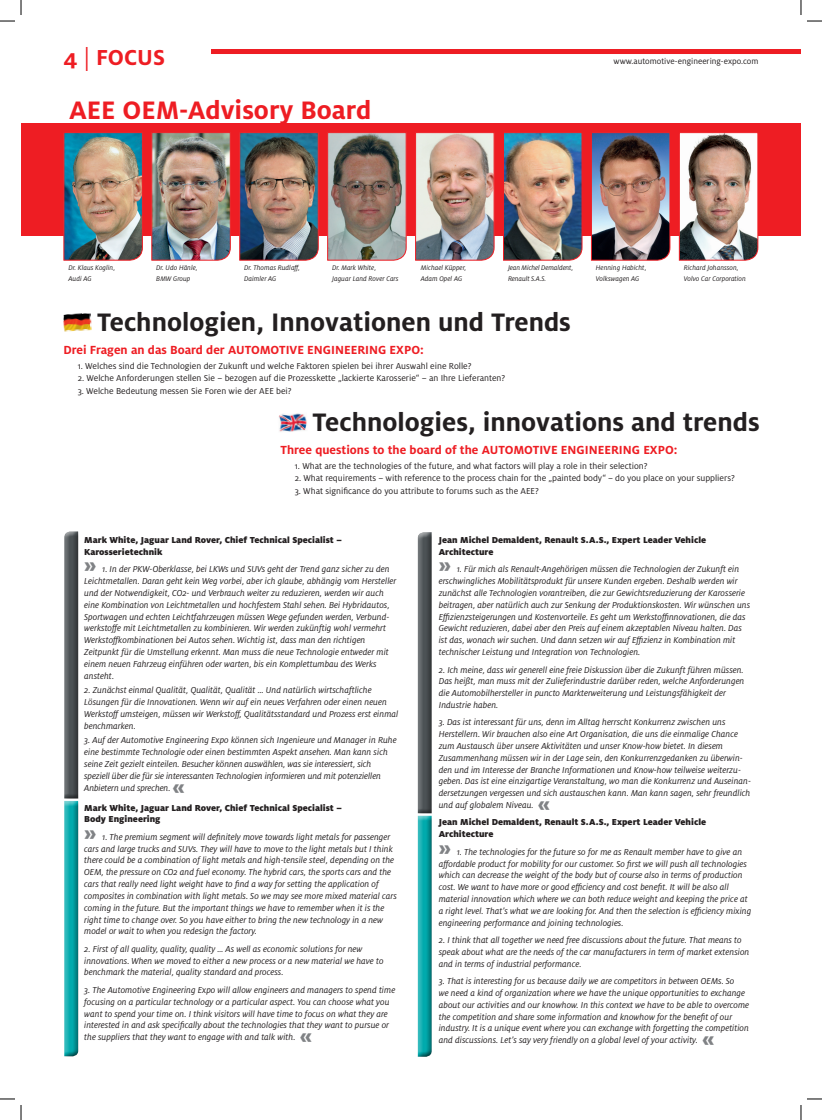
<style>
.page{position:relative;width:822px;height:1120px;background:#fff}
.page>*{position:absolute;margin:0;border:0;box-sizing:border-box;transform-origin:0 0}
.t1{font:700 28px "Milo OT";color:#231f20}
.t2{font:700 28px "Milo OT";color:#ee1d23}
.t3{font:700 24px "Milo OT";color:#ee1d23}
.t4{font:800 22px "Milo OT";color:#808285}
.t5{font:700 13px "Milo OT";color:#ee1d23}
.t6{font:italic 9.6px/11.8px "Milo OT";color:#231f20}
.t7{font:900 9.6px/11.8px "Milo OT";color:#231f20}
.t8{font:9.5px "Milo OT";color:#231f20}
.t9{font:9px "Milo OT";color:#231f20}
.t10{font:italic 7.5px/10.5px "Milo OT";color:#231f20}
.s1{font-weight:400}
</style>
<div class="page">
<div style="left:184px;top:49px;width:617px;height:5px;background:#ee1d23"></div>
<div style="left:64px;top:46px;width:147px;height:30px;background:#fff"></div>
<img style="left:63px;top:313px;width:29px;height:18px">
<img style="left:279px;top:413px;width:28px;height:19px">
<div style="left:21px;top:123px;width:780px;height:113px;background:#ee1d23"></div>
<img style="left:63px;top:132px;width:80px;height:129px">
<img style="left:415px;top:132px;width:80px;height:129px">
<img style="left:590px;top:132px;width:81px;height:129px">
<img style="left:503px;top:132px;width:80px;height:129px">
<img style="left:151px;top:132px;width:80px;height:129px">
<img style="left:239px;top:132px;width:80px;height:129px">
<img style="left:327px;top:132px;width:80px;height:129px">
<img style="left:678px;top:132px;width:80px;height:129px">
<svg style="left:417px;top:815px;width:15px;height:241px;background:#21a8aa"></svg>
<div style="left:414px;top:530px;width:24px;height:284px;background:#231f20;opacity:.75"></div>
<div style="left:61px;top:799px;width:23px;height:258px;background:#231f20;opacity:.75"></div>
<svg style="left:64px;top:799px;width:14px;height:257px;background:#14a5a7"></svg>
<div style="left:61px;top:530px;width:23px;height:269px;background:#231f20;opacity:.75"></div>
<svg style="left:807px;top:20px;width:15px;height:2px"></svg>
<svg style="left:807px;top:1098px;width:15px;height:1px"></svg>
<svg style="left:0;top:0;width:22px;height:22px"></svg>
<svg style="left:0;top:1098px;width:22px;height:21px"></svg>
<svg style="left:800px;top:0;width:1px;height:15px"></svg>
<svg style="left:800px;top:1105px;width:1px;height:14px"></svg>
<h2 class="t3" style="left:64px;top:44px;width:103px">4 <span class="s1">|</span> FOCUS</h2>
<p class="t9" style="left:613px;top:57px;width:146px">www.automotive-engineering-expo.com</p>
<h1 class="t2" style="left:69px;top:94px;width:303px">AEE OEM-Advisory Board</h1>
<p class="t10" style="left:68px;top:263px;width:48px">Dr. Klaus Koglin,<br>Audi AG</p>
<p class="t10" style="left:156px;top:263px;width:43px">Dr. Udo Hänle,<br>BMW Group</p>
<p class="t10" style="left:244px;top:263px;width:57px">Dr. Thomas Rudlaff,<br>Daimler AG</p>
<p class="t10" style="left:332px;top:263px;width:68px">Dr. Mark White,<br>Jaguar Land Rover Cars</p>
<p class="t10" style="left:421px;top:263px;width:47px">Michael Küpper,<br>Adam Opel AG</p>
<p class="t10" style="left:508px;top:263px;width:67px">Jean Michel Demaldent,<br>Renault S.A.S.</p>
<p class="t10" style="left:596px;top:263px;width:52px">Henning Habicht,<br>Volkswagen AG</p>
<p class="t10" style="left:683px;top:263px;width:64px">Richard Johansson,<br>Volvo Car Corporation</p>
<h1 class="t1" style="left:97px;top:306px;width:475px">Technologien, Innovationen und Trends</h1>
<h3 class="t5" style="left:63px;top:342px;width:362px">Drei Fragen an das Board der AUTOMOTIVE ENGINEERING EXPO:</h3>
<p class="t8" style="left:78px;top:360px;width:395px">1. Welches sind die Technologien der Zukunft und welche Faktoren spielen bei ihrer Auswahl eine Rolle?</p>
<p class="t8" style="left:78px;top:373px;width:429px">2. Welche Anforderungen stellen Sie – bezogen auf die Prozesskette „lackierte Karosserie“ – an Ihre Lieferanten?</p>
<p class="t8" style="left:78px;top:385px;width:215px">3. Welche Bedeutung messen Sie Foren wie der AEE bei?</p>
<h1 class="t1" style="left:312px;top:406px;width:448px">Technologies, innovations and trends</h1>
<h3 class="t5" style="left:280px;top:442px;width:398px">Three questions to the board of the AUTOMOTIVE ENGINEERING EXPO:</h3>
<p class="t8" style="left:295px;top:460px;width:354px">1. What are the technologies of the future, and what factors will play a role in their selection?</p>
<p class="t8" style="left:295px;top:473px;width:441px">2. What requirements – with reference to the process chain for the „painted body“ – do you place on your suppliers?</p>
<p class="t8" style="left:295px;top:485px;width:246px">3. What significance do you attribute to forums such as the AEE?</p>
<p class="t7" style="left:84px;top:534px;width:259px">Mark White, Jaguar Land Rover, Chief Technical Specialist –<br>Karosserietechnik</p>
<h3 class="t4" style="left:84px;top:553px;width:14px">»</h3>
<p class="t6" style="left:84px;top:563px;width:313px;text-indent:18px">1. In der PKW-Oberklasse, bei LKWs und SUVs geht der Trend ganz sicher zu den Leichtmetallen. Daran geht kein Weg vorbei, aber ich glaube, abhängig vom Hersteller und der Notwendigkeit, CO2- und Verbrauch weiter zu reduzieren, werden wir auch eine Kombination von Leichtmetallen und hochfestem Stahl sehen. Bei Hybridautos, Sportwagen und echten Leichtfahrzeugen müssen Wege gefunden werden, Verbund&shy;werkstoffe mit Leichtmetallen zu kombinieren. Wir werden zukünftig wohl vermehrt Werkstoffkombinationen bei Autos sehen. Wichtig ist, dass man den richtigen Zeitpunkt für die Umstellung erkennt. Man muss die neue Technologie entweder mit einem neuen Fahrzeug einführen oder warten, bis ein Komplettumbau des Werks ansteht.</p>
<p class="t6" style="left:84px;top:684px;width:315px">2. Zunächst einmal Qualität, Qualität, Qualität … Und natürlich wirtschaftliche Lösungen für die Innovationen. Wenn wir auf ein neues Verfahren oder einen neuen Werkstoff umsteigen, müssen wir Werkstoff, Qualitätsstandard und Prozess erst einmal benchmarken.</p>
<p class="t6" style="left:84px;top:734px;width:314px">3. Auf der Automotive Engineering Expo können sich Ingenieure und Manager in Ruhe eine bestimmte Technologie oder einen bestimmten Aspekt ansehen. Man kann sich seine Zeit gezielt einteilen. Besucher können auswählen, was sie interessiert, sich speziell über die für sie interessanten Technologien informieren und mit potenziellen Anbietern und sprechen.</p>
<h3 class="t4" style="left:172px;top:774px;width:14px">«</h3>
<p class="t7" style="left:84px;top:801px;width:259px">Mark White, Jaguar Land Rover, Chief Technical Specialist –<br>Body Engineering</p>
<h3 class="t4" style="left:84px;top:820px;width:14px">»</h3>
<p class="t6" style="left:84px;top:830px;width:314px;text-indent:18px">1. The premium segment will definitely move towards light metals for passenger cars and large trucks and SUVs. They will have to move to the light metals but I think there could be a combination of light metals and high-tensile steel, depending on the OEM, the pressure on CO2 and fuel economy. The hybrid cars, the sports cars and the cars that really need light weight have to find a way for setting the application of composites in combination with light metals. So we may see more mixed material cars coming in the future. But the important things we have to remember when it is the right time to change over. So you have either to bring the new technology in a new model or wait to when you redesign the factory.</p>
<p class="t6" style="left:84px;top:942px;width:301px">2. First of all quality, quality, quality … As well as economic solutions for new innovations. When we moved to either a new process or a new material we have to benchmark the material, quality standard and process.</p>
<p class="t6" style="left:84px;top:983px;width:312px">3. The Automotive Engineering Expo will allow engineers and managers to spend time focusing on a particular technology or a particular aspect. You can choose what you want to spend your time on. I think visitors will have time to focus on what they are interested in and ask specifically about the technologies that they want to pursue or the suppliers that they want to engage with and talk with.</p>
<h3 class="t4" style="left:300px;top:1023px;width:14px">«</h3>
<p class="t7" style="left:439px;top:534px;width:269px">Jean Michel Demaldent, Renault S.A.S., Expert Leader Vehicle<br>Architecture</p>
<h3 class="t4" style="left:439px;top:553px;width:14px">»</h3>
<p class="t6" style="left:439px;top:563px;width:313px;text-indent:18px">1. Für mich als Renault-Angehörigen müssen die Technologien der Zukunft ein erschwingliches Mobilitätsprodukt für unsere Kunden ergeben. Deshalb werden wir zunächst alle Technologien vorantreiben, die zur Gewichtsreduzierung der Karosserie beitragen, aber natürlich auch zur Senkung der Produktionskosten. Wir wünschen uns Effizienzsteigerungen und Kostenvorteile. Es geht um Werkstoffinnovationen, die das Gewicht reduzieren, dabei aber den Preis auf einem akzeptablen Niveau halten. Das ist das, wonach wir suchen. Und dann setzen wir auf Effizienz in Kombination mit technischer Leistung und Integration von Technologien.</p>
<p class="t6" style="left:439px;top:663px;width:307px">2. Ich meine, dass wir generell eine freie Diskussion über die Zukunft führen müssen.<br>Das heißt, man muss mit der Zulieferindustrie darüber reden, welche Anforderungen die Automobilhersteller in puncto Markterweiterung und Leistungsfähigkeit der Industrie haben.</p>
<p class="t6" style="left:439px;top:716px;width:314px">3. Das ist interessant für uns, denn im Alltag herrscht Konkurrenz zwischen uns Herstellern. Wir brauchen also eine Art Organisation, die uns die einmalige Chance zum Austausch über unsere Aktivitäten und unser Know-how bietet. In diesem Zusammenhang müssen wir in der Lage sein, den Konkurrenzgedanken zu überwin&shy;den und im Interesse der Branche Informationen und Know-how teilweise weiterzu&shy;geben. Das ist eine einzigartige Veranstaltung, wo man die Konkurrenz und Auseinan&shy;dersetzungen vergessen und sich austauschen kann. Man kann sagen, sehr freundlich und auf globalem Niveau.</p>
<h3 class="t4" style="left:538px;top:791px;width:14px">«</h3>
<p class="t7" style="left:439px;top:816px;width:269px">Jean Michel Demaldent, Renault S.A.S., Expert Leader Vehicle<br>Architecture</p>
<h3 class="t4" style="left:439px;top:835px;width:14px">»</h3>
<p class="t6" style="left:439px;top:845px;width:314px;text-indent:18px">1. The technologies for the future so for me as Renault member have to give an affordable product for mobility for our customer. So first we will push all technologies which can decrease the weight of the body but of course also in terms of production cost. We want to have more or good efficiency and cost benefit. It will be also all material innovation which where we can both reduce weight and keeping the price at a right level. That’s what we are looking for. And then the selection is efficiency mixing engineering performance and joining technologies.</p>
<p class="t6" style="left:439px;top:934px;width:312px">2. I think that all together we need free discussions about the future. That means to speak about what are the needs of the car manufacturers in term of market extension and in terms of industrial performance.</p>
<p class="t6" style="left:439px;top:975px;width:312px">3. That is interesting for us because daily we are competitors in between OEMs. So<br>we need a kind of organization where we have the unique opportunities to exchange about our activities and our knowhow. In this context we have to be able to overcome the competition and share some information and knowhow for the benefit of our industry. It is a unique event where you can exchange with forgetting the competition and discussions. Let’s say very friendly on a global level of your activity.</p>
<h3 class="t4" style="left:702px;top:1026px;width:14px">«</h3>
</div>
